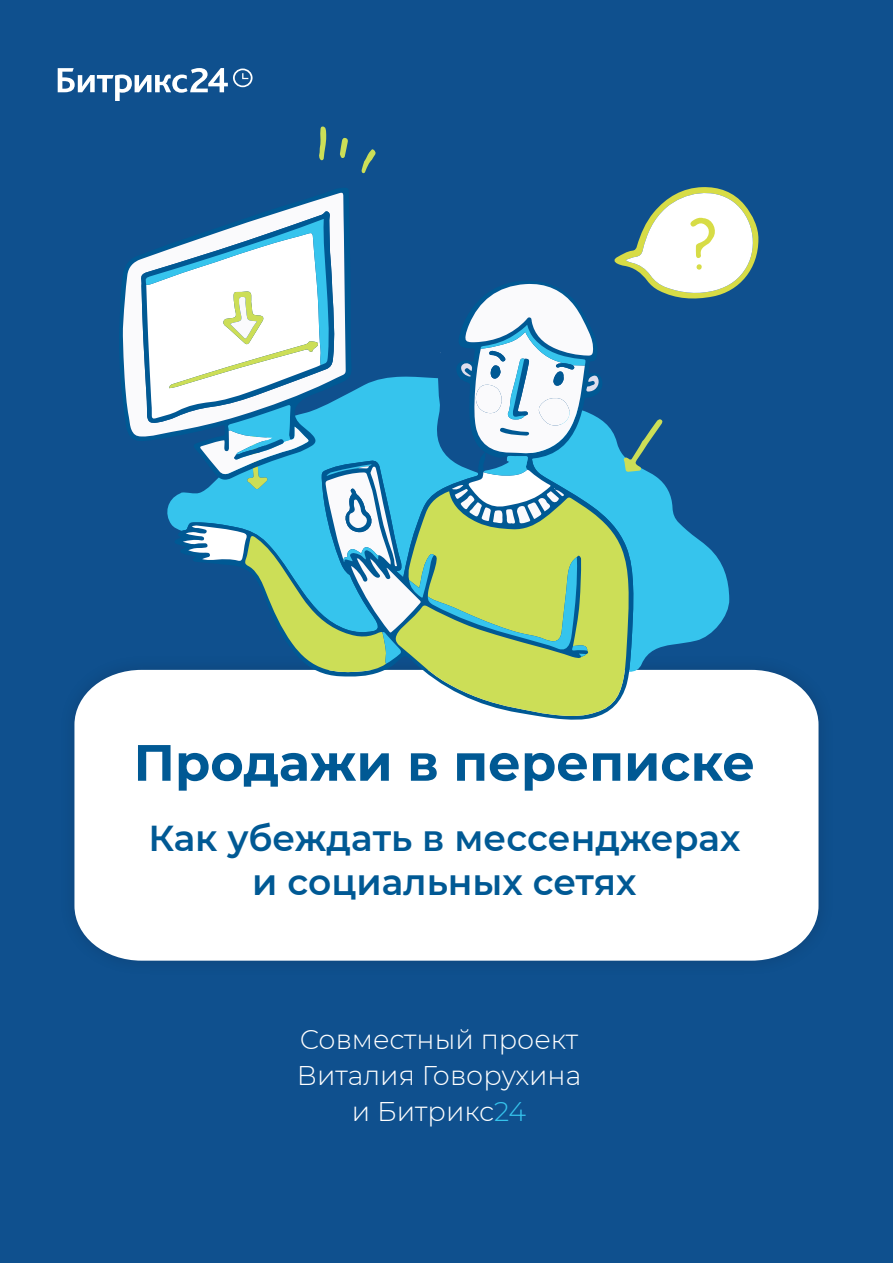
<style>
.page{position:relative;width:893px;height:1263px;background:#0f508e}
.page>*{position:absolute;margin:0;border:0;box-sizing:border-box;transform-origin:0 0}
.t1{font:700 51px "Montserrat";color:#005994}
.t2{font:600 36px/43.2px "Montserrat";color:#005994;text-align:center}
.t3{font:300 27px/36px "Montserrat";color:#fff;text-align:center}
.s1{color:#36c4ed}
</style>
<div class="page">
<svg style="left:58px;top:68px;width:195px;height:33px"></svg>
<div style="left:74px;top:670px;width:744px;height:291px;background:#fff"></div>
<svg style="left:614px;top:187px;width:144px;height:112px"></svg>
<svg style="left:606px;top:424px;width:123px;height:248px;fill:#36c4ed"></svg>
<svg style="left:174px;top:449px;width:460px;height:271px;fill:#fff"></svg>
<svg style="left:395px;top:491px;width:234px;height:226px;fill:#ccde57"></svg>
<svg style="left:623px;top:419px;width:40px;height:53px"></svg>
<svg style="left:319px;top:126px;width:7px;height:34px"></svg>
<svg style="left:340px;top:138px;width:8px;height:20px"></svg>
<svg style="left:361px;top:149px;width:15px;height:25px"></svg>
<svg style="left:119px;top:188px;width:230px;height:253px"></svg>
<svg style="left:123px;top:192px;width:223px;height:245px"></svg>
<svg style="left:141px;top:209px;width:465px;height:464px"></svg>
<h1 class="t1" style="left:134px;top:726px;width:623px">Продажи в переписке</h1>
<h2 class="t2" style="left:148px;top:815px;width:593px">Как убеждать в мессенджерах и социальных сетях</h2>
<p class="t3" style="left:297px;top:1020px;width:286px">Совместный проект<br>Виталия Говорухина и Битрикс<span class="s1">24</span></p>
</div>
